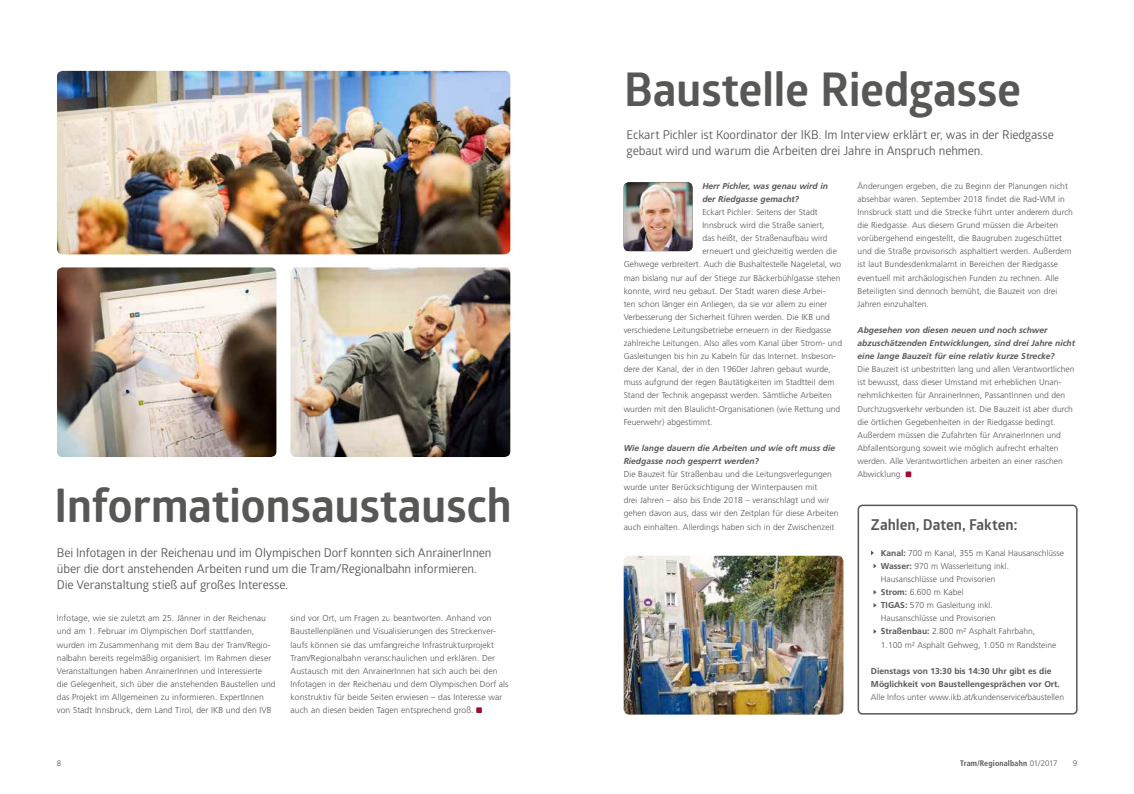
<style>
.page{position:relative;width:1134px;height:794px;background:#fff}
.page>*{position:absolute;margin:0;border:0;box-sizing:border-box;transform-origin:0 0}
.t1{font:700 46.5px "Glober";letter-spacing:-.01em;color:#575756}
.t2{font:700 15px "Glober";color:#575756}
.t3{font:12.1px/16.2px "Glober";letter-spacing:-.015em;color:#575756}
.t4{font:300 8.6px/13.1px "Frutiger LT Std";letter-spacing:.005em;color:#575756}
.t5{font:300 8.5px/13.1px "Frutiger LT Std";color:#575756}
.t6{font:italic 700 8.5px/13.1px "Frutiger LT Std";color:#575756}
.t7{font:700 8.5px/13.1px "Frutiger LT Std";color:#575756}
.t8{font:700 condensed 8px "Frutiger LT Std";letter-spacing:.02em;color:#575756}
.t9{font:300 8px "Frutiger LT Std";color:#575756}
.s1{font-weight:700}
.s2{font-weight:300;font-stretch:normal}
</style>
<div class="page">
<svg style="left:476px;top:707px;width:6px;height:6px"></svg>
<img style="left:57px;top:71px;width:453px;height:183px;border-radius:6px">
<img style="left:57px;top:267px;width:219px;height:190px;border-radius:6px">
<img style="left:291px;top:267px;width:219px;height:190px;border-radius:6px">
<img style="left:624px;top:556px;width:219px;height:158px;border-radius:6px">
<div style="left:857px;top:504px;width:220px;height:210px;border:2px solid #575756;border-radius:4px"></div>
<img style="left:624px;top:182px;width:68px;height:69px">
<svg style="left:906px;top:471px;width:5px;height:6px"></svg>
<h1 class="t1" style="left:624px;top:57px;width:399px">Baustelle Riedgasse</h1>
<h1 class="t1" style="left:54px;top:473px;width:459px">Informationsaustausch</h1>
<h3 class="t3" style="left:57px;top:543px;width:436px">Bei Infotagen in der Reichenau und im Olympischen Dorf konnten sich AnrainerInnen über die dort anstehenden Arbeiten rund um die Tram/Regionalbahn informieren.<br>Die Veranstaltung stieß auf großes Interesse.</h3>
<p class="t4" style="left:57px;top:612px;width:220px">Infotage, wie sie zuletzt am 25. Jänner in der Reichenau und am 1. Februar im Olympischen Dorf stattfanden, wurden im Zusammenhang mit dem Bau der Tram/Regio&shy;nalbahn bereits regelmäßig organisiert. Im Rahmen dieser Veranstaltungen haben AnrainerInnen und Interessierte<br>die Gelegenheit, sich über die anstehenden Baustellen und das Projekt im Allgemeinen zu informieren. ExpertInnen von Stadt Innsbruck, dem Land Tirol, der IKB und den IVB</p>
<p class="t4" style="left:291px;top:612px;width:219px">sind vor Ort, um Fragen zu beantworten. Anhand von Baustellenplänen und Visualisierungen des Streckenver&shy;laufs können sie das umfangreiche Infrastrukturprojekt Tram/Regionalbahn veranschaulichen und erklären. Der Austausch mit den AnrainerInnen hat sich auch bei den Infotagen in der Reichenau und dem Olympischen Dorf als konstruktiv für beide Seiten erwiesen – das Interesse war auch an diesen beiden Tagen entsprechend groß.</p>
<h3 class="t3" style="left:627px;top:126px;width:429px">Eckart Pichler ist Koordinator der IKB. Im Interview erklärt er, was in der Riedgasse gebaut wird und warum die Arbeiten drei Jahre in Anspruch nehmen.</h3>
<p class="t6" style="left:702px;top:179px;width:127px">Herr Pichler, was genau wird in der Riedgasse gemacht?</p>
<p class="t5" style="left:702px;top:206px;width:117px">Eckart Pichler: Seitens der Stadt</p>
<p class="t5" style="left:702px;top:219px;width:124px">Innsbruck wird die Straße saniert,</p>
<p class="t5" style="left:702px;top:232px;width:127px">das heißt, der Straßenaufbau wird</p>
<p class="t5" style="left:702px;top:245px;width:136px">erneuert und gleichzeitig werden die</p>
<p class="t5" style="left:624px;top:258px;width:219px">Gehwege verbreitert. Auch die Bushaltestelle Nageletal, wo</p>
<p class="t5" style="left:624px;top:271px;width:218px">man bislang nur auf der Stiege zur Bäckerbühlgasse stehen</p>
<p class="t5" style="left:624px;top:284px;width:203px">konnte, wird neu gebaut. Der Stadt waren diese Arbei-</p>
<p class="t5" style="left:624px;top:297px;width:205px">ten schon länger ein Anliegen, da sie vor allem zu einer</p>
<p class="t5" style="left:624px;top:310px;width:208px">Verbesserung der Sicherheit führen werden. Die IKB und</p>
<p class="t5" style="left:624px;top:323px;width:209px">verschiedene Leitungsbetriebe erneuern in der Riedgasse</p>
<p class="t5" style="left:624px;top:337px;width:220px">zahlreiche Leitungen. Also alles vom Kanal über Strom- und</p>
<p class="t5" style="left:624px;top:350px;width:214px">Gasleitungen bis hin zu Kabeln für das Internet. Insbeson-</p>
<p class="t5" style="left:624px;top:363px;width:209px">dere der Kanal, der in den 1960er Jahren gebaut wurde,</p>
<p class="t5" style="left:624px;top:376px;width:212px">muss aufgrund der regen Bautätigkeiten im Stadtteil dem</p>
<p class="t5" style="left:624px;top:389px;width:210px">Stand der Technik angepasst werden. Sämtliche Arbeiten</p>
<p class="t5" style="left:624px;top:402px;width:218px">wurden mit den Blaulicht-Organisationen (wie Rettung und</p>
<p class="t5" style="left:624px;top:415px;width:90px">Feuerwehr) abgestimmt.</p>
<p class="t6" style="left:624px;top:441px;width:213px">Wie lange dauern die Arbeiten und wie oft muss die<br>Riedgasse noch gesperrt werden?</p>
<p class="t5" style="left:624px;top:468px;width:216px">Die Bauzeit für Straßenbau und die Leitungsverlegungen wurde unter Berücksichtigung der Winterpausen mit<br>drei Jahren – also bis Ende 2018 – veranschlagt und wir gehen davon aus, dass wir den Zeitplan für diese Arbeiten auch einhalten. Allerdings haben sich in der Zwischenzeit</p>
<p class="t5" style="left:857px;top:179px;width:217px">Änderungen ergeben, die zu Beginn der Planungen nicht absehbar waren. September 2018 findet die Rad-WM in Innsbruck statt und die Strecke führt unter anderem durch die Riedgasse. Aus diesem Grund müssen die Arbeiten vorübergehend eingestellt, die Baugruben zugeschüttet und die Straße provisorisch asphaltiert werden. Außerdem ist laut Bundesdenkmalamt in Bereichen der Riedgasse eventuell mit archäologischen Funden zu rechnen. Alle Beteiligten sind dennoch bemüht, die Bauzeit von drei Jahren einzuhalten.</p>
<p class="t6" style="left:857px;top:323px;width:219px">Abgesehen von diesen neuen und noch schwer abzuschätzenden Entwicklungen, sind drei Jahre nicht eine lange Bauzeit für eine relativ kurze Strecke?</p>
<p class="t5" style="left:857px;top:363px;width:218px">Die Bauzeit ist unbestritten lang und allen Verantwortlichen ist bewusst, dass dieser Umstand mit erheblichen Unan&shy;nehmlichkeiten für AnrainerInnen, PassantInnen und den Durchzugsverkehr verbunden ist. Die Bauzeit ist aber durch die örtlichen Gegebenheiten in der Riedgasse bedingt.<br>Außerdem müssen die Zufahrten für AnrainerInnen und Abfallentsorgung soweit wie möglich aufrecht erhalten werden. Alle Verantwortlichen arbeiten an einer raschen Abwicklung.</p>
<h2 class="t2" style="left:871px;top:514px;width:148px">Zahlen, Daten, Fakten:</h2>
<p class="t5" style="left:881px;top:546px;width:185px"><span class="s1">Kanal:</span> 700 m Kanal, 355 m Kanal Hausanschlüsse <span class="s1">Wasser:</span> 970 m Wasserleitung inkl.<br>Hausanschlüsse und Provisorien<br><span class="s1">Strom:</span> 6.600 m Kabel<br><span class="s1">TIGAS:</span> 570 m Gasleitung inkl.<br>Hausanschlüsse und Provisorien<br><span class="s1">Straßenbau:</span> 2.800 m² Asphalt Fahrbahn,<br>1.100 m² Asphalt Gehweg, 1.050 m Randsteine</p>
<p class="t7" style="left:871px;top:664px;width:190px">Dienstags von 13:30 bis 14:30 Uhr gibt es die<br>Möglichkeit von Baustellengesprächen vor Ort.</p>
<p class="t5" style="left:871px;top:690px;width:195px">Alle Infos unter www.ikb.at/kundenservice/baustellen</p>
<p class="t9" style="left:57px;top:758px;width:6px">8</p>
<p class="t8" style="left:960px;top:758px;width:99px">Tram/Regionalbahn <span class="s2">01/2017</span></p>
<p class="t9" style="left:1073px;top:758px;width:6px">9</p>
</div>
